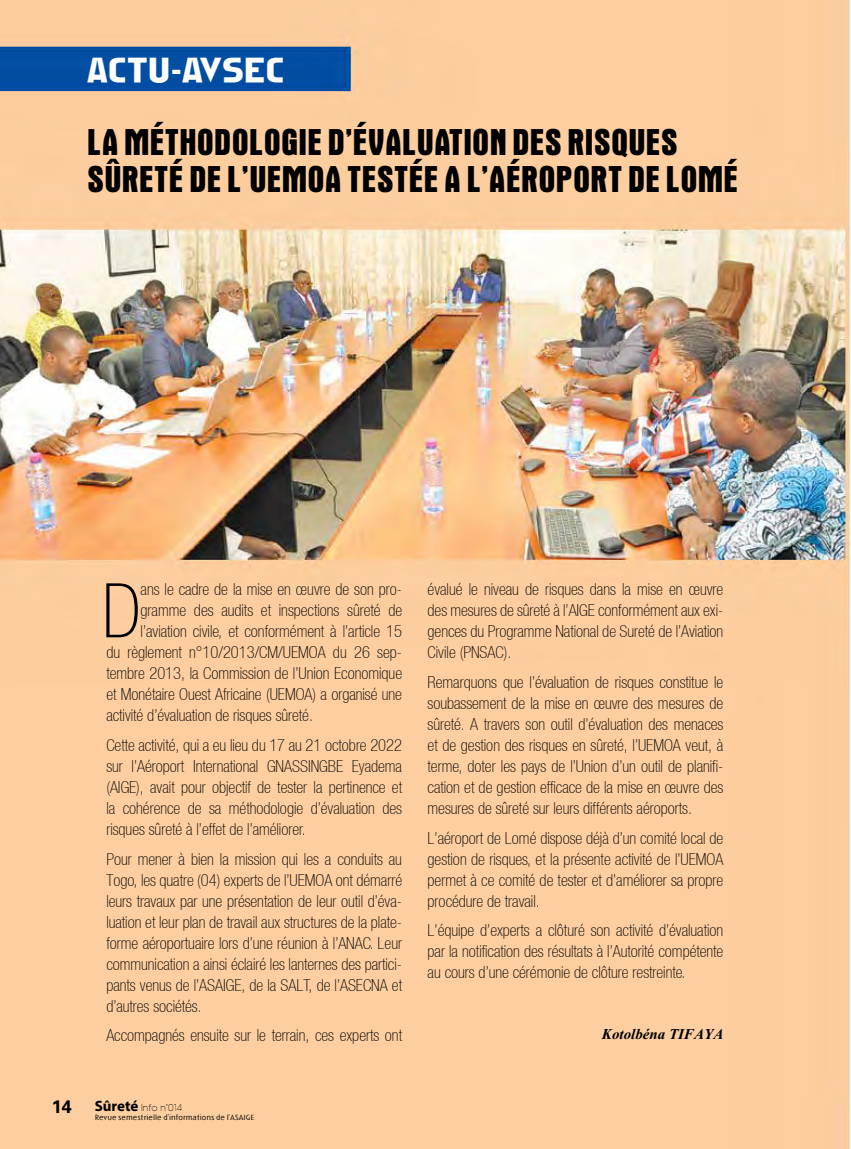
<style>
.page{position:relative;width:851px;height:1149px;background:#fff}
.page>*{position:absolute;margin:0;border:0;box-sizing:border-box;transform-origin:0 0}
.t1{font:74.7px "Context Reprise Thin Cond S Si Normal";color:#000}
.t2{font:33.75px "Agate SSK";color:#fff;scale:1.2 1}
.t3{font:28.5px "OPTI Aurora Grotesk Nine";color:#000}
.t4{font:700 18px "Univers";color:#000}
.t5{font:16.5px/21px "Context Reprise Thin Cond S Si Normal";color:#000;text-align:justify}
.t6{font:italic 700 15px "Times New Roman";color:#000}
.t7{font:9px "Avant";color:#000}
.t8{font:300 7.2px "Linotype Spitz";color:#000;scale:1.25 1}
.s1{font-family:"Myriad Pro";font-weight:700;font-size:15px}
</style>
<div class="page">
<img style="left:0;top:0;width:850px;height:1148px">
<h2 class="t2" style="left:87px;top:51px;width:18px">ACTU</h2>
<h2 class="t2" style="left:170px;top:51px;width:61px">-AVSEC</h2>
<h3 class="t3" style="left:85px;top:128px;width:296px">LA MÉTHODOLOGIE D’ÉVALUATI</h3>
<h3 class="t3" style="left:470px;top:128px;width:57px">ON DES</h3>
<h3 class="t3" style="left:565px;top:128px;width:78px">RISQUES</h3>
<h3 class="t3" style="left:85px;top:166px;width:276px">SÛRETÉ DE L’UEMOA TEST</h3>
<h3 class="t3" style="left:407px;top:166px;width:331px">ÉE A L’AÉROPORT DE LOMÉ</h3>
<h1 class="t1" style="left:102px;top:568px;width:40px">D</h1>
<p class="t5" style="left:141px;top:578px;width:263px">ans le cadre de la mise en œuvre de son pro-</p>
<p class="t5" style="left:141px;top:599px;width:263px">gramme des audits et inspections sûreté de</p>
<p class="t5" style="left:141px;top:620px;width:263px">l’aviation civile, et conformément à l’article 15</p>
<p class="t5" style="left:106px;top:641px;width:297px">du règlement n°10/2013/CM/UEMOA du 26 sep-</p>
<p class="t5" style="left:106px;top:662px;width:297px">tembre 2013, la Commission de l’Union Economique</p>
<p class="t5" style="left:106px;top:683px;width:297px">et Monétaire Ouest Africaine (UEMOA) a organisé une</p>
<p class="t5" style="left:106px;top:704px;width:208px">activité d’évaluation de risques sûreté.</p>
<p class="t5" style="left:106px;top:734px;width:297px">Cette activité, qui a eu lieu du 17 au 21 octobre 2022 sur l’Aéroport International GNASSINGBE Eyadema (AIGE), avait pour objectif de tester la pertinence et la cohérence de sa méthodologie d’évaluation des risques sûreté à l’effet de l’améliorer.</p>
<p class="t5" style="left:106px;top:847px;width:297px">Pour mener à bien la mission qui les a conduits au Togo, les quatre (04) experts de l’UEMOA ont démarré leurs travaux par une présentation de leur outil d’éva&shy;luation et leur plan de travail aux structures de la plate&shy;forme aéroportuaire lors d’une réunion à l’ANAC. Leur communication a ainsi éclairé les lanternes des partici&shy;pants venus de l’ASAIGE, de la SALT, de l’ASECNA et d’autres sociétés.</p>
<p class="t5" style="left:106px;top:1024px;width:297px">Accompagnés ensuite sur le terrain, ces experts ont</p>
<p class="t4" style="left:52px;top:1095px;width:22px">14</p>
<p class="t7" style="left:95px;top:1101px;width:89px"><span class="s1">Sûreté</span> Info n°014</p>
<p class="t8" style="left:95px;top:1112px;width:129px">Revue semestrielle d’informations de l’ASAIGE</p>
<p class="t5" style="left:427px;top:578px;width:297px">évalué le niveau de risques dans la mise en œuvre des mesures de sûreté à l’AIGE conformément aux exi&shy;gences du Programme National de Sureté de l’Aviation Civile (PNSAC).</p>
<p class="t5" style="left:427px;top:671px;width:297px">Remarquons que l’évaluation de risques constitue le soubassement de la mise en œuvre des mesures de sûreté. A travers son outil d’évaluation des menaces et de gestion des risques en sûreté, l’UEMOA veut, à terme, doter les pays de l’Union d’un outil de planifi&shy;cation et de gestion efficace de la mise en œuvre des mesures de sûreté sur leurs différents aéroports.</p>
<p class="t5" style="left:427px;top:826px;width:297px">L’aéroport de Lomé dispose déjà d’un comité local de gestion de risques, et la présente activité de l’UEMOA permet à ce comité de tester et d’améliorer sa propre procédure de travail.</p>
<p class="t5" style="left:427px;top:919px;width:297px">L’équipe d’experts a clôturé son activité d’évaluation par la notification des résultats à l’Autorité compétente au cours d’une cérémonie de clôture restreinte.</p>
<p class="t6" style="left:602px;top:1025px;width:123px">Kotolbéna TIFAYA</p>
</div>
